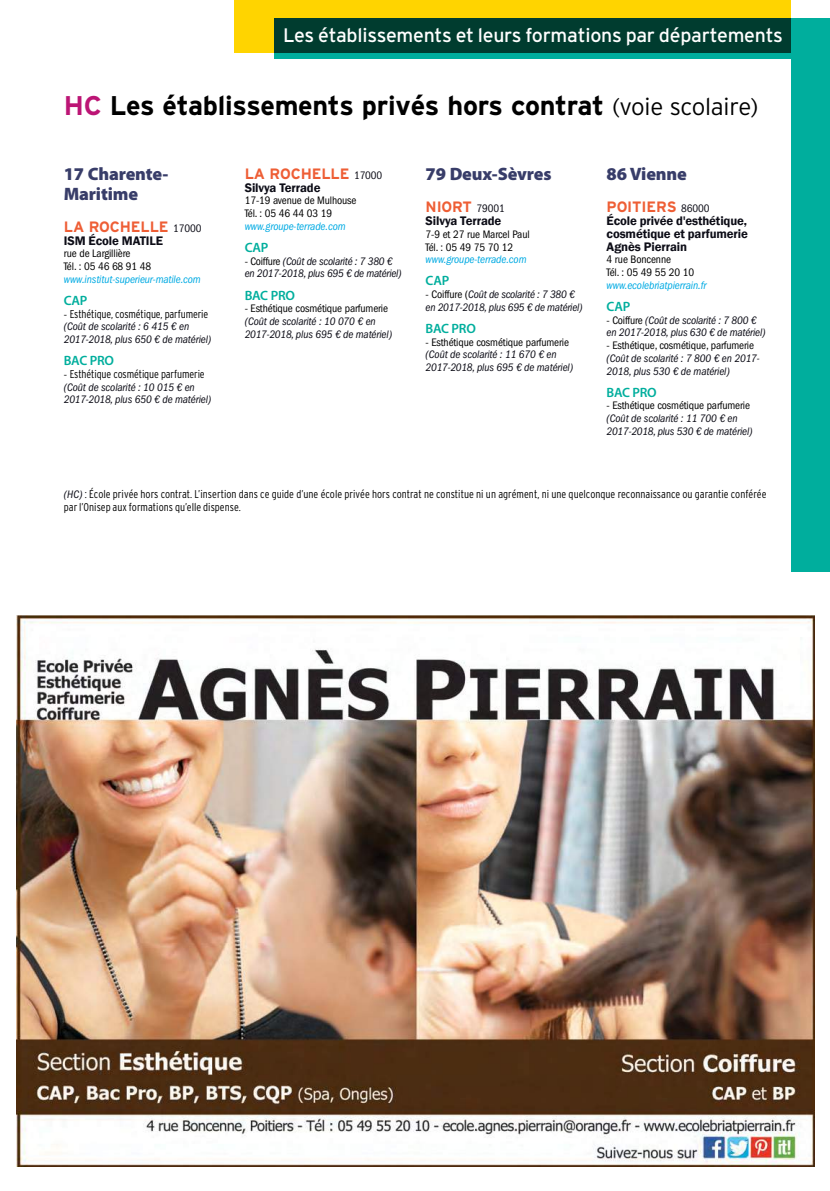
<style>
.page{position:relative;width:830px;height:1191px;background:#fff}
.page>*{position:absolute;margin:0;border:0;box-sizing:border-box;transform-origin:0 0}
.t1{font:700 27px "Interstate";letter-spacing:-.01em;color:#000}
.t2{font:19.5px "Interstate";letter-spacing:-.01em;color:#fff}
.t3{font:900 18px/19.5px "Myriad Pro";letter-spacing:-.01em;color:#383d69}
.t4{font:700 15px "Interstate";letter-spacing:-.01em;color:#ee5e35}
.t5{font:600 13.5px "Myriad Pro";letter-spacing:-.02em;color:#00ae9d}
.t6{font:600 12.75px/12.8px "Franklin Gothic";letter-spacing:-.01em;color:#0d0d17;text-align:justify}
.t7{font:italic condensed 11.25px/12.8px "ITC Franklin Gothic Std";letter-spacing:-.01em;color:#0d0d17}
.t8{font:condensed 11.25px/12.8px "ITC Franklin Gothic Std";letter-spacing:-.01em;color:#000}
.t9{font:300 condensed 11.25px/12.8px "Interstate";color:#000}
.t10{font:italic condensed 11.25px "ITC Franklin Gothic Std";letter-spacing:-.01em;color:#00aae3}
.s1{color:#bc1575}
.s2{font-weight:300;font-size:24px}
.s3{font-family:"ITC Franklin Gothic Std";font-weight:400;font-stretch:condensed;font-size:11.25px;color:#0d0d17}
.s4{font-family:"ITC Franklin Gothic Std";font-weight:400}
.s5{font-style:normal;color:#000}
.s6{font-family:"ITC Franklin Gothic Std";font-weight:400;font-style:italic;color:#0d0d17}
</style>
<div class="page">
<div style="left:791px;top:19px;width:38px;height:553px;background:#00ae9d"></div>
<img style="left:16px;top:615px;width:798px;height:551px">
<div style="left:274px;top:48px;width:536px;height:10px;background:#00ae9d"></div>
<div style="left:234px;top:0;width:556px;height:53px;background:#ffd400"></div>
<div style="left:274px;top:19px;width:516px;height:34px;background:#003c2f"></div>
<h2 class="t2" style="left:283px;top:23px;width:501px">Les établissements et leurs formations par départements</h2>
<h1 class="t1" style="left:64px;top:89px;width:695px"><span class="s1">HC</span> Les établissements privés hors contrat <span class="s2">(voie scolaire)</span></h1>
<h3 class="t3" style="left:64px;top:165px;width:106px">17 Charente-<br>Maritime</h3>
<h3 class="t4" style="left:64px;top:217px;width:139px">LA ROCHELLE <span class="s3">17000</span></h3>
<p class="t6" style="left:64px;top:234px;width:101px">ISM École MATILE</p>
<p class="t8" style="left:64px;top:247px;width:89px">rue de Largillière<br>Tél. : 05 46 68 91 48</p>
<p class="t10" style="left:64px;top:273px;width:138px">www.institut-superieur-matile.com</p>
<p class="t5" style="left:64px;top:292px;width:25px">CAP</p>
<p class="t9" style="left:64px;top:307px;width:146px"><span class="s4">-</span> Esthétique, cosmétique, parfumerie</p>
<p class="t7" style="left:64px;top:320px;width:149px">(Coût de scolarité : 6 415 € en<br>2017-2018, plus 650 € de matériel)</p>
<p class="t5" style="left:64px;top:352px;width:52px">BAC PRO</p>
<p class="t9" style="left:64px;top:367px;width:142px"><span class="s4">-</span> Esthétique cosmétique parfumerie</p>
<p class="t7" style="left:64px;top:381px;width:149px">(Coût de scolarité : 10 015 € en<br>2017-2018, plus 650 € de matériel)</p>
<h3 class="t4" style="left:244px;top:164px;width:139px">LA ROCHELLE <span class="s3">17000</span></h3>
<p class="t6" style="left:244px;top:181px;width:77px">Silvya Terrade</p>
<p class="t8" style="left:244px;top:194px;width:113px">17-19 avenue de Mulhouse<br>Tél. : 05 46 44 03 19</p>
<p class="t10" style="left:244px;top:220px;width:102px">www.groupe-terrade.com</p>
<p class="t5" style="left:244px;top:239px;width:25px">CAP</p>
<p class="t7" style="left:244px;top:255px;width:158px"><span class="s5">- Coiffure</span> (Coût de scolarité : 7 380 € en 2017-2018, plus 695 € de matériel)</p>
<p class="t5" style="left:244px;top:286px;width:52px">BAC PRO</p>
<p class="t8" style="left:244px;top:302px;width:145px">- Esthétique cosmétique parfumerie</p>
<p class="t7" style="left:244px;top:315px;width:149px">(Coût de scolarité : 10 070 € en<br>2017-2018, plus 695 € de matériel)</p>
<h3 class="t3" style="left:425px;top:165px;width:127px">79 Deux-Sèvres</h3>
<h3 class="t4" style="left:425px;top:198px;width:81px">NIORT <span class="s3">79001</span></h3>
<p class="t6" style="left:425px;top:215px;width:77px">Silvya Terrade</p>
<p class="t8" style="left:425px;top:228px;width:105px">7-9 et 27 rue Marcel Paul<br>Tél. : 05 49 75 70 12</p>
<p class="t10" style="left:425px;top:253px;width:102px">www.groupe-terrade.com</p>
<p class="t5" style="left:425px;top:272px;width:25px">CAP</p>
<p class="t7" style="left:425px;top:288px;width:158px"><span class="s5">- Coiffure (</span>Coût de scolarité : 7 380 € en 2017-2018, plus 695 € de matériel)</p>
<p class="t5" style="left:425px;top:320px;width:52px">BAC PRO</p>
<p class="t8" style="left:425px;top:336px;width:145px">- Esthétique cosmétique parfumerie</p>
<p class="t7" style="left:425px;top:348px;width:149px">(Coût de scolarité : 11 670 € en<br>2017-2018, plus 695 € de matériel)</p>
<h3 class="t3" style="left:606px;top:165px;width:82px">86 Vienne</h3>
<h3 class="t4" style="left:606px;top:198px;width:104px">POITIERS <span class="s3">86000</span></h3>
<p class="t6" style="left:606px;top:215px;width:143px">École privée d'esthétique, cosmétique et parfumerie Agnès Pierrain</p>
<p class="t8" style="left:606px;top:253px;width:89px">4 rue Boncenne<br>Tél. : 05 49 55 20 10</p>
<p class="t10" style="left:606px;top:279px;width:101px">www.ecolebriatpierrain.fr</p>
<p class="t5" style="left:606px;top:298px;width:25px">CAP</p>
<p class="t7" style="left:606px;top:314px;width:160px"><span class="s5">- Coiffure</span> (Coût de scolarité : 7 800 € en 2017-2018, plus 630 € de matériel)</p>
<p class="t8" style="left:606px;top:339px;width:149px">- Esthétique, cosmétique, parfumerie</p>
<p class="t7" style="left:606px;top:352px;width:155px">(Coût de scolarité : 7 800 € en 2017-<br>2018, plus 530 € de matériel)</p>
<p class="t5" style="left:606px;top:383px;width:52px">BAC PRO</p>
<p class="t8" style="left:606px;top:399px;width:145px">- Esthétique cosmétique parfumerie</p>
<p class="t7" style="left:606px;top:412px;width:147px">(Coût de scolarité : 11 700 € en<br>2017-2018, plus 530 € de matériel)</p>
<p class="t9" style="left:64px;top:488px;width:704px"><span class="s6">(HC)</span> : École privée hors contrat. L’insertion dans ce guide d’une école privée hors contrat ne constitue ni un agrément, ni une quelconque reconnaissance ou garantie conférée par l’Onisep aux formations qu’elle dispense.</p>
</div>
